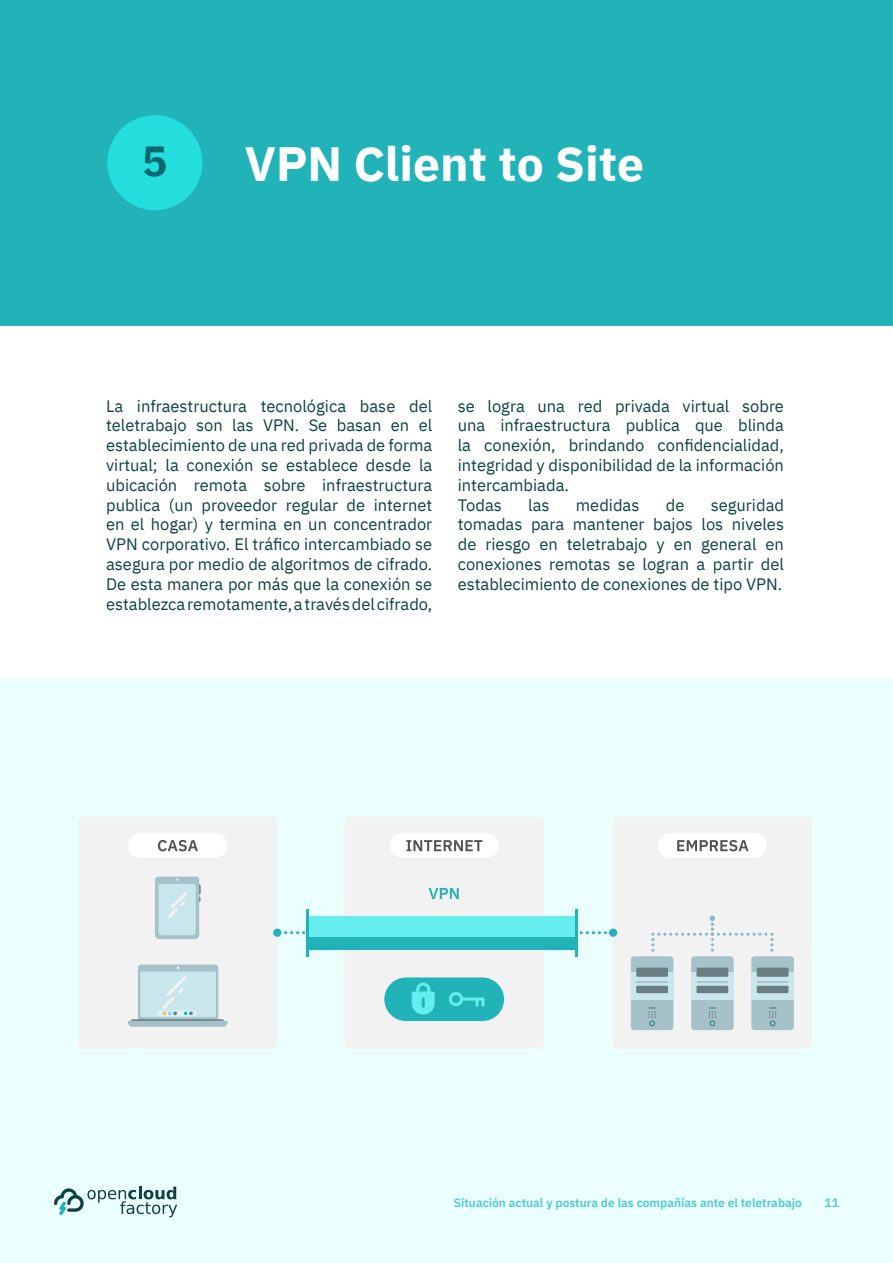
<style>
.page{position:relative;width:893px;height:1263px;background:#fff}
.page>*{position:absolute;margin:0;border:0;box-sizing:border-box;transform-origin:0 0}
.t1{font:700 48px "IBM Plex Sans";color:#fff}
.t2{font:700 42px "IBM Plex Sans";color:#0a696e}
.t3{font:16.5px/19.8px "IBM Plex Sans";color:#0d4242;text-align:justify}
.t4{font:600 12px "IBM Plex Sans";color:#21b3b7}
</style>
<div class="page">
<div style="left:0;top:678px;width:893px;height:585px;background:#ebfffe"></div>
<svg style="left:54px;top:1186px;width:123px;height:31px"></svg>
<div style="left:0;top:0;width:893px;height:325px;background:#21b3b7"></div>
<svg style="left:284px;top:931px;width:323px;height:3px"></svg>
<div style="left:344px;top:816px;width:200px;height:233px;background:#f2f2f2;border-radius:6px"></div>
<div style="left:308px;top:916px;width:269px;height:33px;background:#66eded"></div>
<div style="left:308px;top:937px;width:269px;height:12px;background:#21b3b8"></div>
<div style="left:78px;top:816px;width:199px;height:233px;background:#f2f2f2;border-radius:6px"></div>
<div style="left:128px;top:833px;width:99px;height:25px;background:#fff;border-radius:13px"></div>
<svg style="left:158px;top:840px;width:40px;height:11px"></svg>
<div style="left:390px;top:833px;width:109px;height:25px;background:#fff;border-radius:13px"></div>
<svg style="left:406px;top:840px;width:76px;height:11px"></svg>
<svg style="left:429px;top:888px;width:30px;height:11px"></svg>
<div style="left:613px;top:816px;width:199px;height:233px;background:#f2f2f2;border-radius:6px"></div>
<div style="left:658px;top:833px;width:109px;height:25px;background:#fff;border-radius:13px"></div>
<svg style="left:677px;top:840px;width:71px;height:11px"></svg>
<svg style="left:155px;top:877px;width:46px;height:62px;background:#c1dbe2"></svg>
<div style="left:138px;top:964px;width:80px;height:57px;background:#a6c2c9;border-radius:3px"></div>
<div style="left:140px;top:971px;width:76px;height:46px;background:#c9e6ed;border-radius:2px"></div>
<svg style="left:128px;top:976px;width:100px;height:51px"></svg>
<div style="left:631px;top:956px;width:42px;height:74px;background:#a6c2c9;border-radius:3px"></div>
<div style="left:631px;top:972px;width:42px;height:27px;background:#c9e6ed"></div>
<div style="left:636px;top:967px;width:32px;height:10px;background:#697d82"></div>
<svg style="left:648px;top:1007px;width:8px;height:19px"></svg>
<hr style="left:636px;top:981px;width:32px;height:2px;background:#a6c2c9">
<div style="left:636px;top:986px;width:32px;height:7px;background:#697d82"></div>
<div style="left:691px;top:956px;width:43px;height:74px;background:#a6c2c9;border-radius:3px"></div>
<div style="left:691px;top:972px;width:43px;height:27px;background:#c9e6ed"></div>
<div style="left:696px;top:967px;width:32px;height:10px;background:#697d82"></div>
<svg style="left:709px;top:1007px;width:7px;height:19px"></svg>
<hr style="left:696px;top:981px;width:32px;height:2px;background:#a6c2c9">
<div style="left:696px;top:986px;width:32px;height:7px;background:#697d82"></div>
<div style="left:751px;top:956px;width:43px;height:74px;background:#a6c2c9;border-radius:3px"></div>
<div style="left:751px;top:972px;width:43px;height:27px;background:#c9e6ed"></div>
<div style="left:757px;top:967px;width:31px;height:10px;background:#697d82"></div>
<svg style="left:769px;top:1007px;width:7px;height:19px"></svg>
<hr style="left:757px;top:981px;width:31px;height:2px;background:#a6c2c9">
<div style="left:757px;top:986px;width:31px;height:7px;background:#697d82"></div>
<svg style="left:651px;top:915px;width:122px;height:37px"></svg>
<div style="left:384px;top:977px;width:120px;height:44px;background:#21b3b8;border-radius:22px"></div>
<svg style="left:412px;top:982px;width:23px;height:32px"></svg>
<svg style="left:449px;top:992px;width:35px;height:15px"></svg>
<div style="left:273px;top:928px;width:8px;height:9px;background:#21b3b8;border-radius:50%"></div>
<div style="left:609px;top:928px;width:8px;height:9px;background:#21b3b8;border-radius:50%"></div>
<hr style="left:307px;top:909px;width:2px;height:47px;background:#21b3b8">
<hr style="left:575px;top:909px;width:3px;height:47px;background:#21b3b8">
<div style="left:107px;top:115px;width:95px;height:95px;background:#24dddd;border-radius:50%"></div>
<p class="t2" style="left:142px;top:127px;width:27px">5</p>
<p class="t1" style="left:245px;top:126px;width:401px">VPN Client to Site</p>
<p class="t3" style="left:106px;top:394px;width:328px">La infraestructura tecnológica base del teletrabajo son las VPN. Se basan en el establecimiento de una red privada de forma virtual; la conexión se establece desde la ubicación remota sobre infraestructura publica (un proveedor regular de internet en el hogar) y termina en un concentrador VPN corporativo. El tráfico intercambiado se asegura por medio de algoritmos de cifrado.<br>De esta manera por más que la conexión se establezca remotamente, a través del cifrado,</p>
<p class="t3" style="left:458px;top:394px;width:328px">se logra una red privada virtual sobre una infraestructura publica que blinda la conexión, brindando confidencialidad, integridad y disponibilidad de la información intercambiada.</p>
<p class="t3" style="left:458px;top:493px;width:46px">Todas</p>
<p class="t3" style="left:528px;top:493px;width:23px">las</p>
<p class="t3" style="left:576px;top:493px;width:65px">medidas</p>
<p class="t3" style="left:666px;top:493px;width:20px">de</p>
<p class="t3" style="left:458px;top:493px;width:328px;text-indent:253px">seguridad tomadas para mantener bajos los niveles de riesgo en teletrabajo y en general en conexiones remotas se logran a partir del establecimiento de conexiones de tipo VPN.</p>
<p class="t4" style="left:454px;top:1193px;width:350px">Situación actual y postura de las compañías ante el teletrabajo</p>
<p class="t4" style="left:825px;top:1193px;width:16px">11</p>
</div>
